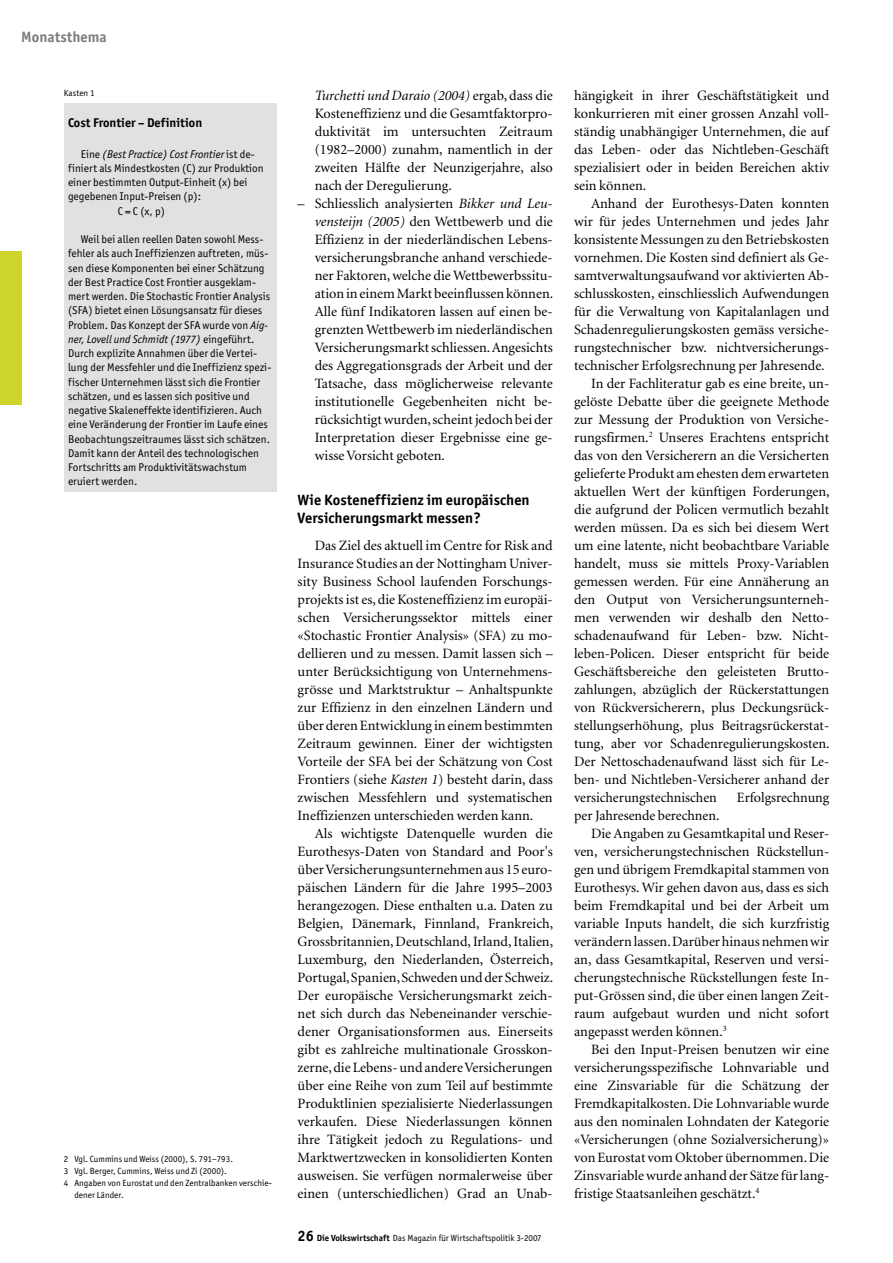
<style>
.page{position:relative;width:893px;height:1263px;background:#fff}
.page>*{position:absolute;margin:0;border:0;box-sizing:border-box;transform-origin:0 0}
._04_Zwischentitel_1{font:700 15px/18px "Officina San ITC";letter-spacing:.005em;color:#000}
.Rubriktitel_links{font:700 15px "Officina San ITC";letter-spacing:.005em;color:#7c7c7c}
._03_Grundschrift{font:14.25px/18px "Minion";color:#000;text-align:justify}
._10_Kasten-Titel{font:700 12.75px "Officina San ITC";letter-spacing:.005em;color:#000}
._12_Kasten-Text{font:11.25px/14.2px "Officina San ITC";letter-spacing:.005em;color:#000}
._09_Fussnote{font:9px/12px "Officina San ITC";letter-spacing:.005em;color:#000}
._06_Abbildungen{font:9px "Officina San ITC";letter-spacing:.005em;color:#000}
.s1{font-style:italic}
.s2{font-weight:700;font-size:15px}
.s3{font-weight:700}
</style>
<div class="page">
<div style="left:0;top:252px;width:21px;height:153px;background:#cdd52b"></div>
<div style="left:64px;top:104px;width:212px;height:388px;background:#e1e1e1"></div>
<p class="Rubriktitel_links" style="left:21px;top:27px;width:87px">Monatsthema</p>
<p class="_06_Abbildungen" style="left:64px;top:87px;width:32px">Kasten 1</p>
<p class="_10_Kasten-Titel" style="left:68px;top:115px;width:136px">Cost Frontier – Definition</p>
<p class="_12_Kasten-Text" style="left:68px;top:147px;width:197px;text-indent:13px">Eine <span class="s1">(Best Practice) Cost Frontier</span> ist de&shy;finiert als Mindestkosten (C) zur Produktion einer bestimmten Output-Einheit (x) bei gegebenen Input-Preisen (p):</p>
<p class="_12_Kasten-Text" style="left:118px;top:204px;width:49px">C = C (x, p)</p>
<p class="_12_Kasten-Text" style="left:68px;top:232px;width:205px;text-indent:13px">Weil bei allen reellen Daten sowohl Mess&shy;fehler als auch Ineffizienzen auftreten, müs&shy;sen diese Komponenten bei einer Schätzung der Best Practice Cost Frontier ausgeklam&shy;mert werden. Die Stochastic Frontier Analysis (SFA) bietet einen Lösungsansatz für dieses Problem. Das Konzept der SFA wurde von <span class="s1">Aig&shy;ner, Lovell und Schmidt (1977)</span> eingeführt.<br>Durch explizite Annahmen über die Vertei&shy;lung der Messfehler und die Ineffizienz spezi&shy;fischer Unternehmen lässt sich die Frontier schätzen, und es lassen sich positive und negative Skaleneffekte identifizieren. Auch eine Veränderung der Frontier im Laufe eines Beobachtungszeitraumes lässt sich schätzen.<br>Damit kann der Anteil des technologischen Fortschritts am Produktivitätswachstum eruiert werden.</p>
<p class="_09_Fussnote" style="left:64px;top:1152px;width:171px">2 Vgl. Cummins und Weiss (2000), S. 791–793.</p>
<p class="_09_Fussnote" style="left:64px;top:1164px;width:165px">3 Vgl. Berger, Cummins, Weiss und Zi (2000).</p>
<p class="_09_Fussnote" style="left:74px;top:1176px;width:199px;text-indent:-11px">4 Angaben von Eurostat und den Zentralbanken verschie&shy;dener Länder.</p>
<p class="_03_Grundschrift" style="left:315px;top:86px;width:240px"><span class="s1">Turchetti und Daraio (2004)</span> ergab, dass die Kosteneffizienz und die Gesamtfaktorpro&shy;duktivität im untersuchten Zeitraum (1982–2000) zunahm, namentlich in der zweiten Hälfte der Neunzigerjahre, also nach der Deregulierung.</p>
<p class="_03_Grundschrift" style="left:315px;top:194px;width:240px;text-indent:-17px">– Schliesslich analysierten <span class="s1">Bikker und Leu&shy;vensteijn (2005)</span> den Wettbewerb und die Effizienz in der niederländischen Lebens&shy;versicherungsbranche anhand verschiede&shy;ner Faktoren, welche die Wettbewerbssitu&shy;ation in einem Markt beeinflussen können.<br>Alle fünf Indikatoren lassen auf einen be&shy;grenzten Wettbewerb im niederländischen Versicherungsmarkt schliessen. Angesichts des Aggregationsgrads der Arbeit und der Tatsache, dass möglicherweise relevante institutionelle Gegebenheiten nicht be&shy;rücksichtigt wurden, scheint jedoch bei der Interpretation dieser Ergebnisse eine ge&shy;wisse Vorsicht geboten.</p>
<p class="_04_Zwischentitel_1" style="left:298px;top:490px;width:233px">Wie Kosteneffizienz im europäischen<br>Versicherungsmarkt messen?</p>
<p class="_03_Grundschrift" style="left:298px;top:536px;width:257px;text-indent:17px">Das Ziel des aktuell im Centre for Risk and Insurance Studies an der Nottingham Univer&shy;sity Business School laufenden Forschungs&shy;projekts ist es, die Kosteneffizienz im europäi&shy;schen Versicherungssektor mittels einer «Stochastic Frontier Analysis» (SFA) zu mo&shy;dellieren und zu messen. Damit lassen sich – unter Berücksichtigung von Unternehmens&shy;grösse und Marktstruktur – Anhaltspunkte zur Effizienz in den einzelnen Ländern und über deren Entwicklung in einem bestimmten Zeitraum gewinnen. Einer der wichtigsten Vorteile der SFA bei der Schätzung von Cost Frontiers (siehe <span class="s1">Kasten 1</span>) besteht darin, dass zwischen Messfehlern und systematischen Ineffizienzen unterschieden werden kann.</p>
<p class="_03_Grundschrift" style="left:298px;top:824px;width:257px;text-indent:17px">Als wichtigste Datenquelle wurden die Eurothesys-Daten von Standard and Poor's über Versicherungsunternehmen aus 15 euro&shy;päischen Ländern für die Jahre 1995–2003 herangezogen. Diese enthalten u.a. Daten zu Belgien, Dänemark, Finnland, Frankreich, Grossbritannien, Deutschland, Irland, Italien, Luxemburg, den Niederlanden, Österreich, Portugal, Spanien, Schweden und der Schweiz.<br>Der europäische Versicherungsmarkt zeich&shy;net sich durch das Nebeneinander verschie&shy;dener Organisationsformen aus. Einerseits gibt es zahlreiche multinationale Grosskon&shy;zerne, die Lebens- und andere Versicherungen über eine Reihe von zum Teil auf bestimmte Produktlinien spezialisierte Niederlassungen verkaufen. Diese Niederlassungen können ihre Tätigkeit jedoch zu Regulations- und Marktwertzwecken in konsolidierten Konten ausweisen. Sie verfügen normalerweise über einen (unterschiedlichen) Grad an Unab-</p>
<p class="_09_Fussnote" style="left:298px;top:1232px;width:246px"><span class="s2">26</span> <span class="s3">Die Volkswirtschaft</span> Das Magazin für Wirtschaftspolitik 3-2007</p>
<p class="_03_Grundschrift" style="left:574px;top:86px;width:257px">hängigkeit in ihrer Geschäftstätigkeit und konkurrieren mit einer grossen Anzahl voll&shy;ständig unabhängiger Unternehmen, die auf das Leben- oder das Nichtleben-Geschäft spezialisiert oder in beiden Bereichen aktiv sein können.</p>
<p class="_03_Grundschrift" style="left:574px;top:194px;width:257px;text-indent:17px">Anhand der Eurothesys-Daten konnten wir für jedes Unternehmen und jedes Jahr konsistente Messungen zu den Betriebskosten vornehmen. Die Kosten sind definiert als Ge&shy;samtverwaltungsaufwand vor aktivierten Ab&shy;schlusskosten, einschliesslich Aufwendungen für die Verwaltung von Kapitalanlagen und Schadenregulierungskosten gemäss versiche&shy;rungstechnischer bzw. nichtversicherungs&shy;technischer Erfolgsrechnung per Jahresende.</p>
<p class="_03_Grundschrift" style="left:574px;top:374px;width:257px;text-indent:17px">In der Fachliteratur gab es eine breite, un&shy;gelöste Debatte über die geeignete Methode zur Messung der Produktion von Versiche&shy;rungsfirmen.<sup>2</sup> Unseres Erachtens entspricht das von den Versicherern an die Versicherten gelieferte Produkt am ehesten dem erwarteten aktuellen Wert der künftigen Forderungen, die aufgrund der Policen vermutlich bezahlt werden müssen. Da es sich bei diesem Wert um eine latente, nicht beobachtbare Variable handelt, muss sie mittels Proxy-Variablen gemessen werden. Für eine Annäherung an den Output von Versicherungsunterneh&shy;men verwenden wir deshalb den Netto&shy;schadenaufwand für Leben- bzw. Nicht&shy;leben-Policen. Dieser entspricht für beide Geschäftsbereiche den geleisteten Brutto&shy;zahlungen, abzüglich der Rückerstattungen von Rückversicherern, plus Deckungsrück&shy;stellungserhöhung, plus Beitragsrückerstat&shy;tung, aber vor Schadenregulierungskosten.<br>Der Nettoschadenaufwand lässt sich für Le&shy;ben- und Nichtleben-Versicherer anhand der versicherungstechnischen</p>
<p class="_03_Grundschrift" style="left:737px;top:788px;width:94px">Erfolgsrechnung</p>
<p class="_03_Grundschrift" style="left:574px;top:806px;width:147px">per Jahresende berechnen.</p>
<p class="_03_Grundschrift" style="left:574px;top:824px;width:257px;text-indent:17px">Die Angaben zu Gesamtkapital und Reser&shy;ven, versicherungstechnischen Rückstellun&shy;gen und übrigem Fremdkapital stammen von Eurothesys. Wir gehen davon aus, dass es sich beim Fremdkapital und bei der Arbeit um variable Inputs handelt, die sich kurzfristig verändern lassen. Darüber hinaus nehmen wir an, dass Gesamtkapital, Reserven und versi&shy;cherungstechnische Rückstellungen feste In&shy;put-Grössen sind, die über einen langen Zeit&shy;raum aufgebaut wurden und nicht sofort angepasst werden können.<sup>3</sup></p>
<p class="_03_Grundschrift" style="left:574px;top:1040px;width:257px;text-indent:17px">Bei den Input-Preisen benutzen wir eine versicherungsspezifische Lohnvariable und eine Zinsvariable für die Schätzung der Fremdkapitalkosten. Die Lohnvariable wurde aus den nominalen Lohndaten der Kategorie «Versicherungen (ohne Sozialversicherung)» von Eurostat vom Oktober übernommen. Die Zinsvariable wurde anhand der Sätze für lang&shy;fristige Staatsanleihen geschätzt.<sup>4</sup></p>
</div>
